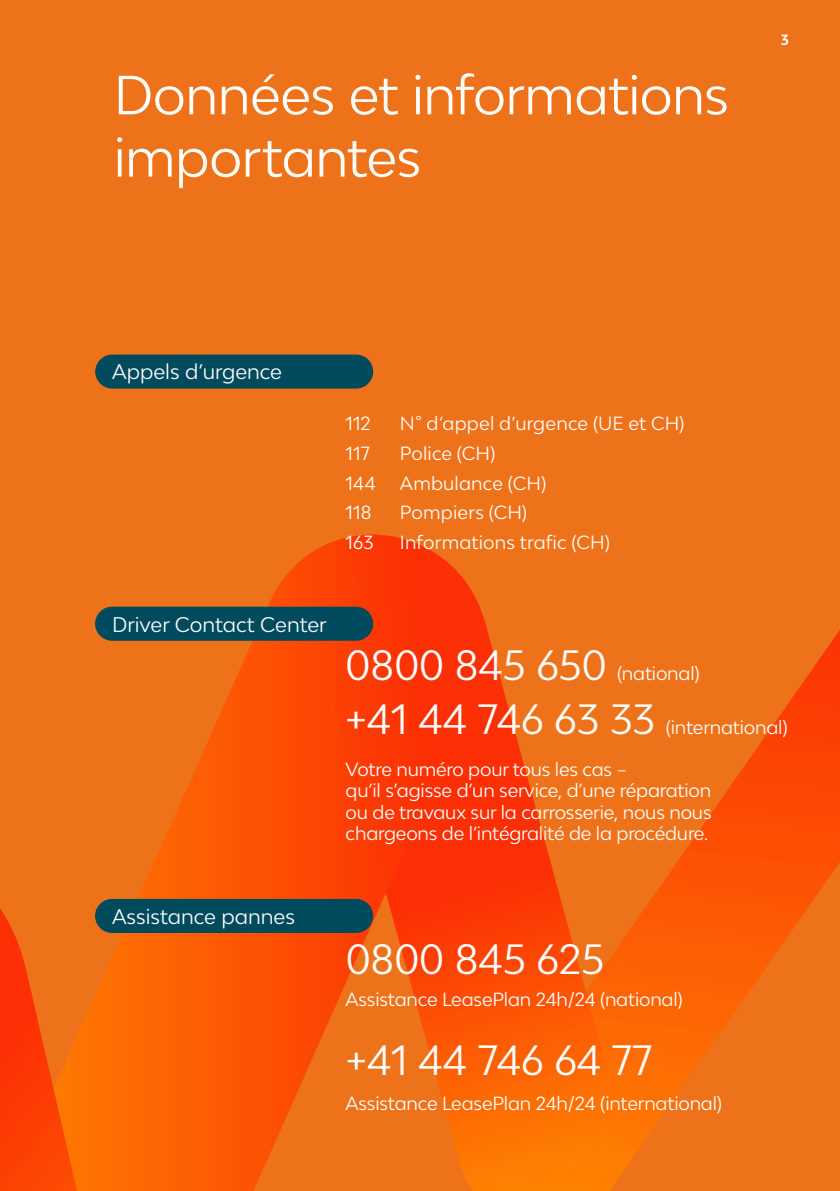
<style>
.page{position:relative;width:840px;height:1191px;background:#fff}
.page>*{position:absolute;margin:0;border:0;box-sizing:border-box;transform-origin:0 0}
.t1{font:52px/62.4px "Lease Plan";letter-spacing:-.015em;color:#fff}
.t2{font:40px "Lease Plan";color:#fff}
.t3{font:20px "Lease Plan";color:#fff}
.t4{font:18px/21.6px "Lease Plan";letter-spacing:-.01em;color:#fff}
.t5{font:18px/29.6px "Lease Plan";letter-spacing:.01em;color:#fff}
.t6{font:700 14px "Lease Plan";color:#fff}
</style>
<div class="page">
<div style="left:0;top:0;width:839px;height:1191px;background:#ee7219"></div>
<svg style="left:631px;top:631px;width:208px;height:529px"></svg>
<svg style="left:492px;top:648px;width:139px;height:543px"></svg>
<svg style="left:95px;top:534px;width:397px;height:657px"></svg>
<svg style="left:36px;top:850px;width:101px;height:341px"></svg>
<svg style="left:0;top:908px;width:36px;height:283px"></svg>
<div style="left:95px;top:606px;width:278px;height:35px;background:#004a5d;border-radius:17px"></div>
<div style="left:95px;top:899px;width:278px;height:34px;background:#004a5d;border-radius:17px"></div>
<div style="left:95px;top:354px;width:278px;height:34px;background:#004a5d;border-radius:17px"></div>
<h1 class="t1" style="left:113px;top:63px;width:616px">Données et informations importantes</h1>
<p class="t6" style="left:780px;top:31px;width:10px">3</p>
<p class="t3" style="left:112px;top:359px;width:171px">Appels d’urgence</p>
<p class="t5" style="left:345px;top:408px;width:32px">112<br>117<br>144<br>118<br>163</p>
<p class="t5" style="left:400px;top:408px;width:286px">N° d’appel d’urgence (UE et CH)<br>Police (CH)<br>Ambulance (CH)<br>Pompiers (CH)<br>Informations trafic (CH)</p>
<p class="t3" style="left:112px;top:611px;width:216px">Driver Contact Center</p>
<p class="t3" style="left:112px;top:903px;width:184px">Assistance pannes</p>
<h2 class="t2" style="left:345px;top:639px;width:262px">0800 845 650</h2>
<p class="t4" style="left:617px;top:662px;width:84px">(national)</p>
<h2 class="t2" style="left:345px;top:693px;width:311px">+41 44 746 63 33</h2>
<p class="t4" style="left:665px;top:716px;width:123px">(international)</p>
<p class="t4" style="left:345px;top:757px;width:367px">Votre numéro pour tous les cas –<br>qu’il s’agisse d’un service, d’une réparation ou de travaux sur la carrosserie, nous nous chargeons de l’intégralité de la procédure.</p>
<h2 class="t2" style="left:345px;top:933px;width:260px">0800 845 625</h2>
<p class="t4" style="left:345px;top:988px;width:338px">Assistance LeasePlan 24h/24 (national)</p>
<h2 class="t2" style="left:345px;top:1033px;width:308px">+41 44 746 64 77</h2>
<p class="t4" style="left:345px;top:1092px;width:378px">Assistance LeasePlan 24h/24 (international)</p>
</div>
